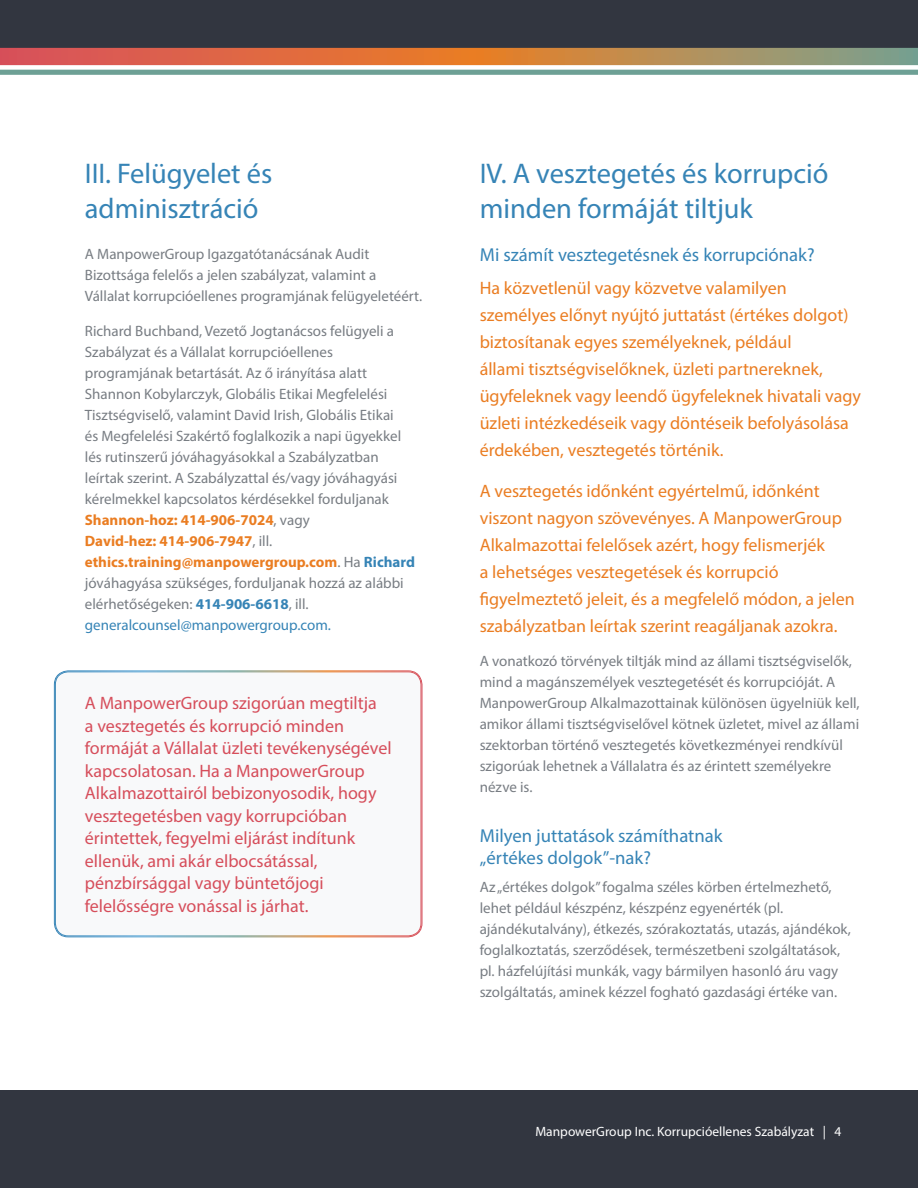
<style>
.page{position:relative;width:918px;height:1188px;background:#323640}
.page>*{position:absolute;margin:0;border:0;box-sizing:border-box;transform-origin:0 0}
.Body_Text-Gray_copy{font:28.5px/34.5px "Myriad Pro";color:#3684b6}
.subhead{font:18.75px/22.5px "Myriad Pro";color:#3684b6}
.small_pull_quote{font:18.75px "Myriad Pro";color:#3684b6}
.small_pull_quote-2{font:18px/27px "Myriad Pro";color:#ea7d22}
.small_pull_quote-3{font:18px/22.5px "Myriad Pro";color:#d64e5b}
.Body_Text-Gray_copy-2{font:15px/21px "Myriad Pro";color:#787d83}
.t1{font:13.5px "Myriad Pro";color:#fff}
.s1{font-weight:700;color:#ea7d22}
.s2{font-weight:700;color:#3684b6}
.s3{color:#3684b6}
</style>
<div class="page">
<div style="left:0;top:54px;width:918px;height:1036px;background:#fff"></div>
<svg style="left:0;top:48px;width:918px;height:17px;background:#c97a4f"></svg>
<svg style="left:0;top:70px;width:918px;height:5px;background:#73a398"></svg>
<div style="left:55px;top:671px;width:367px;height:266px;background:#f8f9fa;border-radius:14px"></div>
<div style="left:55px;top:672px;width:366px;height:264px;border:1px solid #fff;border-radius:13px"></div>
<p class="Body_Text-Gray_copy" style="left:85px;top:156px;width:189px">III. Felügyelet és adminisztráció</p>
<p class="Body_Text-Gray_copy-2" style="left:85px;top:243px;width:339px">A ManpowerGroup Igazgatótanácsának Audit<br>Bizottsága felelős a jelen szabályzat, valamint a<br>Vállalat korrupcióellenes programjának felügyeletéért.</p>
<p class="Body_Text-Gray_copy-2" style="left:85px;top:320px;width:332px">Richard Buchband, Vezető Jogtanácsos felügyeli a Szabályzat és a Vállalat korrupcióellenes programjának betartását. Az ő irányítása alatt Shannon Kobylarczyk, Globális Etikai Megfelelési Tisztségviselő, valamint David Irish, Globális Etikai<br>és Megfelelési Szakértő foglalkozik a napi ügyekkel lés rutinszerű jóváhagyásokkal a Szabályzatban leírtak szerint. A Szabályzattal és/vagy jóváhagyási kérelmekkel kapcsolatos kérdésekkel forduljanak <span class="s1">Shannon-hoz: 414-906-7024</span>, vagy<br><span class="s1">David-hez: 414-906-7947</span>, ill. <span class="s1">ethics.training@manpowergroup.com</span>. Ha <span class="s2">Richard </span>jóváhagyása szükséges, forduljanak hozzá az alábbi elérhetőségeken: <span class="s2">414-906-6618</span>, ill. <span class="s3">generalcounsel@manpowergroup.com.</span></p>
<p class="small_pull_quote-3" style="left:85px;top:692px;width:308px">A ManpowerGroup szigorúan megtiltja<br>a vesztegetés és korrupció minden formáját a Vállalat üzleti tevékenységével kapcsolatosan. Ha a ManpowerGroup Alkalmazottairól bebizonyosodik, hogy vesztegetésben vagy korrupcióban érintettek, fegyelmi eljárást indítunk ellenük, ami akár elbocsátással, pénzbírsággal vagy büntetőjogi felelősségre vonással is járhat.</p>
<p class="Body_Text-Gray_copy" style="left:480px;top:156px;width:350px">IV. A vesztegetés és korrupció minden formáját tiltjuk</p>
<p class="small_pull_quote" style="left:480px;top:243px;width:337px">Mi számít vesztegetésnek és korrupciónak?</p>
<p class="small_pull_quote-2" style="left:480px;top:275px;width:383px">Ha közvetlenül vagy közvetve valamilyen személyes előnyt nyújtó juttatást (értékes dolgot) biztosítanak egyes személyeknek, például<br>állami tisztségviselőknek, üzleti partnereknek, ügyfeleknek vagy leendő ügyfeleknek hivatali vagy üzleti intézkedéseik vagy döntéseik befolyásolása érdekében, vesztegetés történik.</p>
<p class="small_pull_quote-2" style="left:480px;top:477px;width:376px">A vesztegetés időnként egyértelmű, időnként viszont nagyon szövevényes. A ManpowerGroup Alkalmazottai felelősek azért, hogy felismerjék<br>a lehetséges vesztegetések és korrupció figyelmeztető jeleit, és a megfelelő módon, a jelen szabályzatban leírtak szerint reagáljanak azokra.</p>
<p class="Body_Text-Gray_copy-2" style="left:480px;top:651px;width:381px">A vonatkozó törvények tiltják mind az állami tisztségviselők, mind a magánszemélyek vesztegetését és korrupcióját. A ManpowerGroup Alkalmazottainak különösen ügyelniük kell, amikor állami tisztségviselővel kötnek üzletet, mivel az állami szektorban történő vesztegetés következményei rendkívül szigorúak lehetnek a Vállalatra és az érintett személyekre nézve is.</p>
<p class="subhead" style="left:480px;top:824px;width:245px">Milyen juttatások számíthatnak „értékes dolgok”-nak?</p>
<p class="Body_Text-Gray_copy-2" style="left:480px;top:876px;width:373px">Az „értékes dolgok” fogalma széles körben értelmezhető, lehet például készpénz, készpénz egyenérték (pl. ajándékutalvány), étkezés, szórakoztatás, utazás, ajándékok, foglalkoztatás, szerződések, természetbeni szolgáltatások, pl. házfelújítási munkák, vagy bármilyen hasonló áru vagy szolgáltatás, aminek kézzel fogható gazdasági értéke van.</p>
<p class="t1" style="left:535px;top:1123px;width:308px">ManpowerGroup Inc. Korrupcióellenes Szabályzat | 4</p>
</div>
